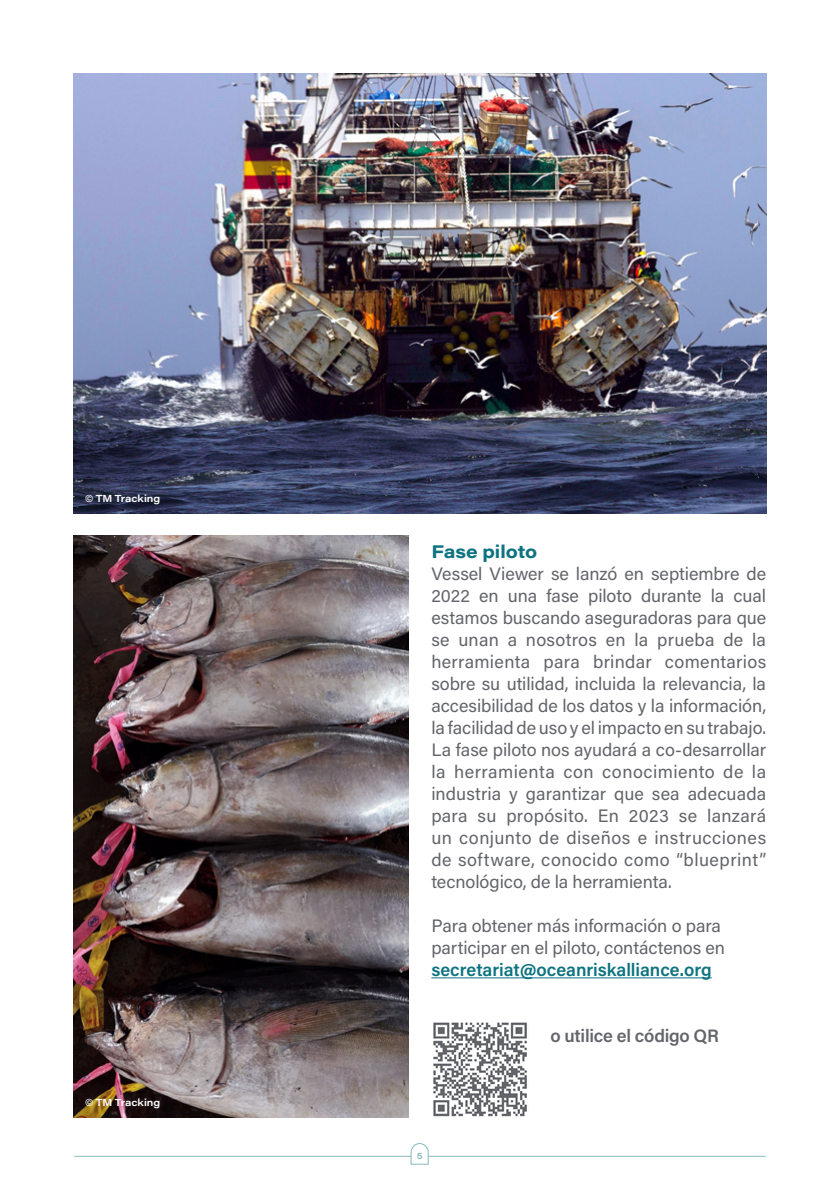
<style>
.page{position:relative;width:840px;height:1191px;background:#fff}
.page>*{position:absolute;margin:0;border:0;box-sizing:border-box;transform-origin:0 0}
.t1{font:18px/22px "Acumin Pro";color:#63656a;text-align:justify}
.t2{font:600 18px "Acumin Pro";color:#0d7381}
.t3{font:600 18px "Acumin Pro";letter-spacing:-.01em;color:#63656a}
.t4{font:700 18px "Acumin Pro Wide";color:#0d7381}
.t5{font:600 10px "Acumin Pro Wide";letter-spacing:-.005em;color:#fff}
.t6{font:600 9px "Acumin Pro Wide";color:#86b9c0}
</style>
<div class="page">
<hr style="left:74px;top:1155px;width:691px;height:1px;background:#86b9c0">
<svg style="left:410px;top:1143px;width:19px;height:22px"></svg>
<img style="left:74px;top:74px;width:691px;height:439px">
<img style="left:74px;top:536px;width:334px;height:581px">
<hr style="left:431px;top:977px;width:280px;height:1px;background:#0d7381">
<img style="left:433px;top:1022px;width:94px;height:95px">
<p class="t5" style="left:85px;top:491px;width:77px">© TM Tracking</p>
<p class="t5" style="left:85px;top:1095px;width:77px">© TM Tracking</p>
<p class="t4" style="left:431px;top:538px;width:107px">Fase piloto</p>
<p class="t1" style="left:431px;top:562px;width:336px">Vessel Viewer se lanzó en septiembre de 2022 en una fase piloto durante la cual estamos buscando aseguradoras para que se unan a nosotros en la prueba de la herramienta para brindar comentarios sobre su utilidad, incluida la relevancia, la accesibilidad de los datos y la información, la facilidad de uso y el impacto en su trabajo.<br>La fase piloto nos ayudará a co-desarrollar la herramienta con conocimiento de la industria y garantizar que sea adecuada para su propósito. En 2023 se lanzará un conjunto de diseños e instrucciones de software, conocido como “blueprint” tecnológico, de la herramienta.</p>
<p class="t1" style="left:431px;top:914px;width:295px">Para obtener más información o para participar en el piloto, contáctenos en</p>
<p class="t2" style="left:431px;top:957px;width:282px">secretariat@oceanriskalliance.org</p>
<p class="t3" style="left:550px;top:1023px;width:170px">o utilice el código QR</p>
<p class="t6" style="left:416px;top:1149px;width:7px">5</p>
</div>
